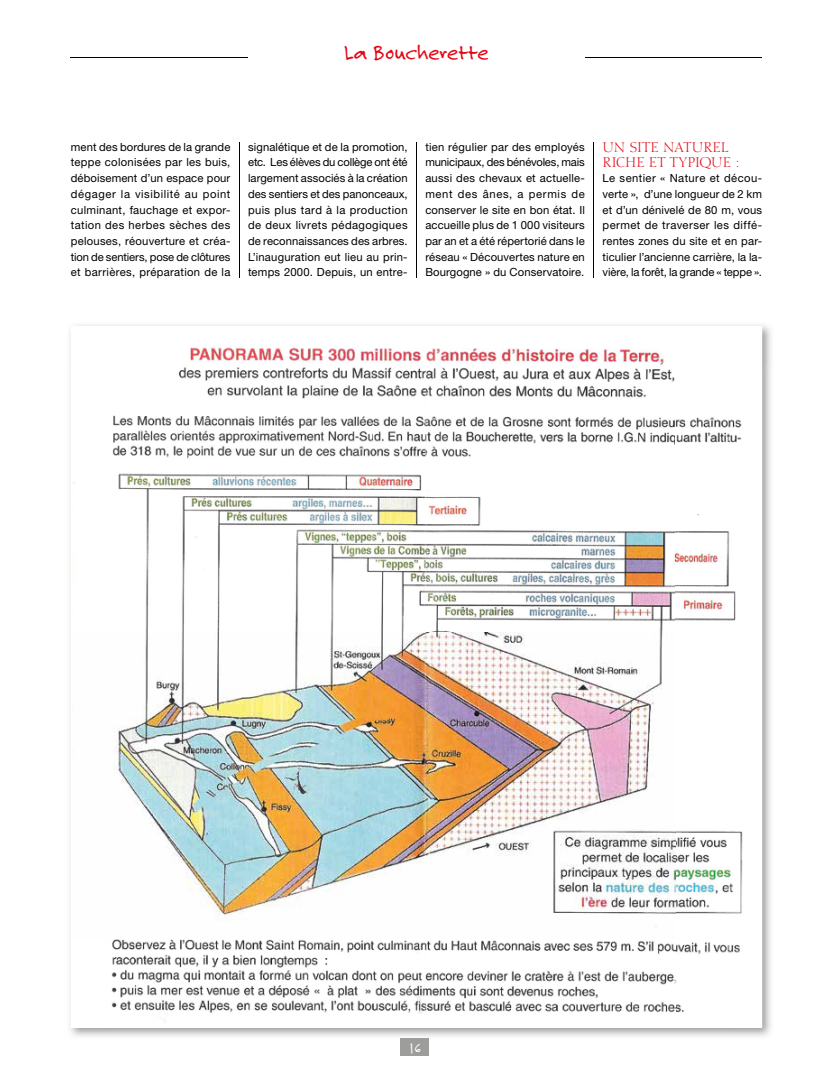
<style>
.page{position:relative;width:833px;height:1081px;background:#fff}
.page>*{position:absolute;margin:0;border:0;box-sizing:border-box;transform-origin:0 0}
.t1{font:22.5px "Felt Tip Roman";letter-spacing:-.01em;color:#e30613}
.t2{font:15px "Felt Tip Roman";color:#fff}
.t3{font:13.75px/14.4px "Calligraphic 810 BT";color:#e30613}
.t4{font:11.25px/15.8px "Helvetica Neue";letter-spacing:.01em;color:#000;text-align:justify}
</style>
<div class="page">
<hr style="left:71px;top:57px;width:691px;height:1px;background:#000">
<div style="left:400px;top:1038px;width:29px;height:18px;background:#9d9d9c"></div>
<hr style="left:593px;top:142px;width:1px;height:135px;background:#000">
<hr style="left:416px;top:142px;width:1px;height:135px;background:#000">
<hr style="left:239px;top:142px;width:1px;height:135px;background:#000">
<div style="left:248px;top:43px;width:337px;height:28px;background:#fff"></div>
<img style="left:70px;top:325px;width:701px;height:41px">
<img style="left:70px;top:366px;width:40px;height:671px">
<img style="left:730px;top:366px;width:41px;height:671px">
<img style="left:71px;top:326px;width:691px;height:702px">
<h1 class="t1" style="left:344px;top:38px;width:146px">La Boucherette</h1>
<p class="t4" style="left:71px;top:139px;width:161px">ment des bordures de la grande teppe colonisées par les buis, déboisement d’un espace pour dégager la visibilité au point culminant, fauchage et expor&shy;tation des herbes sèches des pelouses, réouverture et créa&shy;tion de sentiers, pose de clôtures et barrières, préparation de la</p>
<p class="t4" style="left:425px;top:139px;width:161px">tien régulier par des employés municipaux, des bénévoles, mais aussi des chevaux et actuelle&shy;ment des ânes, a permis de conserver le site en bon état. Il accueille plus de 1 000 visiteurs par an et a été répertorié dans le réseau « Découvertes nature en Bourgogne » du Conservatoire.</p>
<p class="t3" style="left:602px;top:140px;width:139px">UN SITE NATUREL<br>RICHE ET TYPIQUE :</p>
<p class="t4" style="left:248px;top:139px;width:161px">signalétique et de la promotion, etc. Les élèves du collège ont été largement associés à la création des sentiers et des panonceaux, puis plus tard à la production de deux livrets pédagogiques de reconnaissances des arbres.<br>L’inauguration eut lieu au prin&shy;temps 2000. Depuis, un entre-</p>
<p class="t4" style="left:602px;top:170px;width:161px">Le sentier « Nature et décou&shy;verte », d’une longueur de 2 km et d’un dénivelé de 80 m, vous permet de traverser les diffé&shy;rentes zones du site et en par&shy;ticulier l’ancienne carrière, la la&shy;vière, la forêt, la grande « teppe ».</p>
<h2 class="t2" style="left:408px;top:1039px;width:15px">16</h2>
</div>
